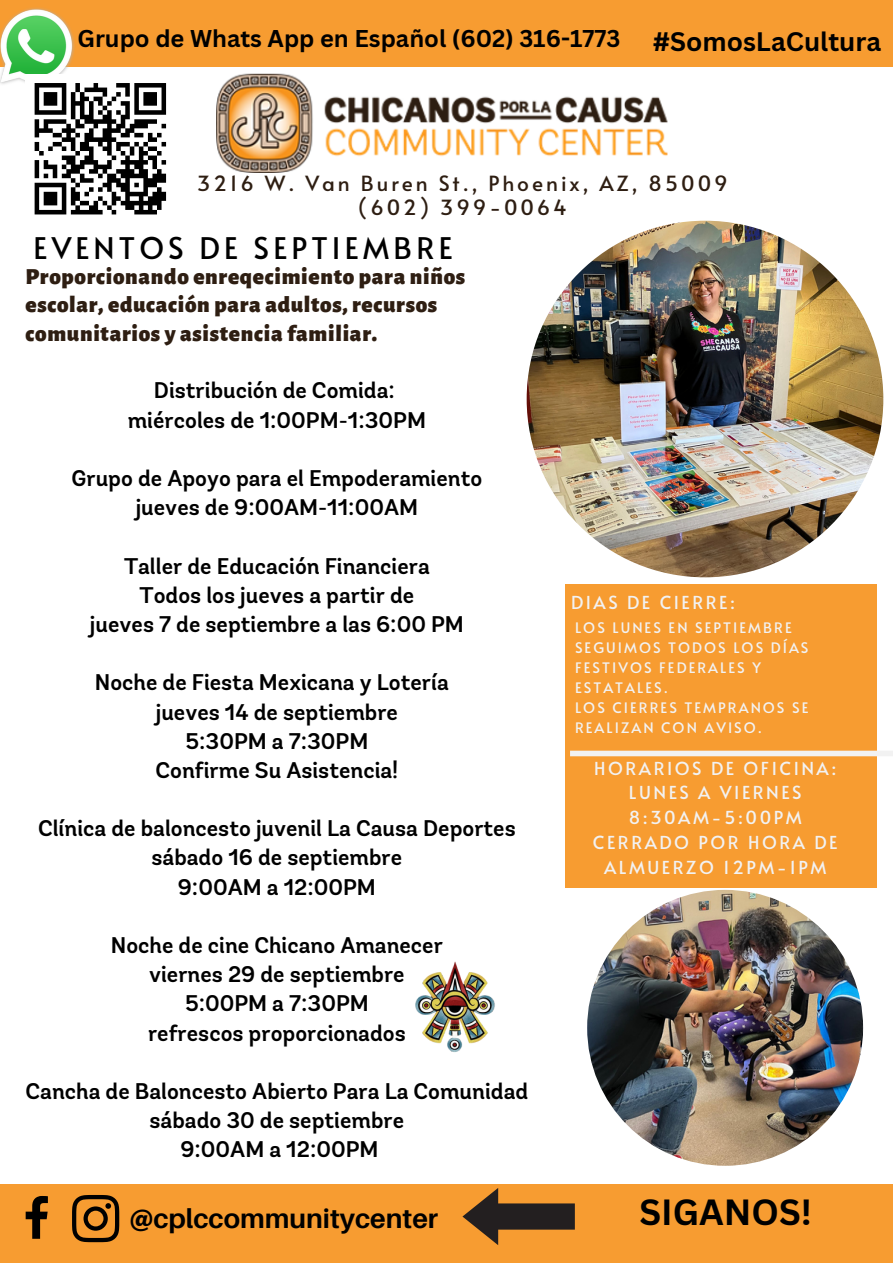
<style>
.page{position:relative;width:893px;height:1264px;background:#fff}
.page>*{position:absolute;margin:0;border:0;box-sizing:border-box;transform-origin:0 0}
.t1{font:700 35.4px "Canva Sans";color:#000}
.t2{font:29.7px "Alata";letter-spacing:.14em;color:#000}
.t3{font:700 27px "Aileron";color:#000}
.t4{font:700 26.1px "Canva Sans";color:#000}
.t5{font:700 23.7px "Canva Sans";color:#000}
.t6{font:900 23.1px/28.3px "Alegreya Sans";letter-spacing:.03em;color:#2e1e12}
.t7{font:600 22.65px "Andes";color:#000}
.t8{font:20.85px "Alata";letter-spacing:.14em;color:#2e1e12}
.t9{font:17.85px/24.8px "Alata";letter-spacing:.14em;color:#f2f2f2;text-align:center}
.t10{font:14.4px/20px "Alata";letter-spacing:.14em;color:#f2f2f2}
</style>
<div class="page">
<div style="left:0;top:0;width:892px;height:67px;background:#f79c31"></div>
<div style="left:565px;top:584px;width:311px;height:303px;background:#f79c31"></div>
<div style="left:570px;top:750px;width:322px;height:6px;background:#f2f2f2"></div>
<img style="left:216px;top:73px;width:452px;height:99px">
<div style="left:0;top:1183px;width:892px;height:79px;background:#f79c31"></div>
<svg style="left:72px;top:1195px;width:47px;height:47px"></svg>
<svg style="left:26px;top:1196px;width:22px;height:42px"></svg>
<svg style="left:462px;top:1188px;width:113px;height:57px"></svg>
<img style="left:0;top:8px;width:75px;height:76px">
<div style="left:26px;top:74px;width:149px;height:149px;background:#fff"></div>
<svg style="left:34px;top:83px;width:133px;height:132px"></svg>
<img style="left:415px;top:961px;width:80px;height:91px">
<img style="left:587px;top:889px;width:276px;height:276px;border-radius:50%">
<img style="left:526px;top:221px;width:357px;height:356px;border-radius:50%">
<p class="t5" style="left:77px;top:22px;width:544px">Grupo de Whats App en Español (602) 316-1773</p>
<p class="t4" style="left:652px;top:23px;width:230px">#SomosLaCultura</p>
<p class="t8" style="left:197px;top:168px;width:532px">3216 W. Van Buren St., Phoenix, AZ, 85009</p>
<p class="t8" style="left:358px;top:192px;width:210px">(602) 399-0064</p>
<p class="t2" style="left:34px;top:226px;width:420px">EVENTOS DE SEPTIEMBRE</p>
<p class="t6" style="left:26px;top:263px;width:441px">Proporcionando enreqecimiento para niños escolar, educación para adultos, recursos comunitarios y asistencia familiar.</p>
<p class="t7" style="left:154px;top:381px;width:242px">Distribución de Comida:</p>
<p class="t7" style="left:128px;top:410px;width:299px">miércoles de 1:00PM-1:30PM</p>
<p class="t7" style="left:71px;top:469px;width:412px">Grupo de Apoyo para el Empoderamiento</p>
<p class="t7" style="left:136px;top:498px;width:284px">jueves de 9:00AM-11:00AM</p>
<p class="t7" style="left:124px;top:556px;width:307px">Taller de Educación Financiera</p>
<p class="t7" style="left:140px;top:585px;width:276px">Todos los jueves a partir de</p>
<p class="t7" style="left:90px;top:615px;width:375px">jueves 7 de septiembre a las 6:00 PM</p>
<p class="t7" style="left:95px;top:673px;width:355px">Noche de Fiesta Mexicana y Lotería</p>
<p class="t7" style="left:156px;top:702px;width:244px">jueves 14 de septiembre</p>
<p class="t7" style="left:185px;top:731px;width:184px">5:30PM a 7:30PM</p>
<p class="t7" style="left:155px;top:761px;width:244px">Confirme Su Asistencia!</p>
<p class="t7" style="left:38px;top:819px;width:479px">Clínica de baloncesto juvenil La Causa Deportes</p>
<p class="t7" style="left:151px;top:848px;width:252px">sábado 16 de septiembre</p>
<p class="t7" style="left:178px;top:877px;width:200px">9:00AM a 12:00PM</p>
<p class="t7" style="left:111px;top:936px;width:333px">Noche de cine Chicano Amanecer</p>
<p class="t7" style="left:149px;top:965px;width:257px">viernes 29 de septiembre</p>
<p class="t7" style="left:185px;top:994px;width:185px">5:00PM a 7:30PM</p>
<p class="t7" style="left:148px;top:1023px;width:259px">refrescos proporcionados</p>
<p class="t7" style="left:26px;top:1081px;width:504px">Cancha de Baloncesto Abierto Para La Comunidad</p>
<p class="t7" style="left:150px;top:1111px;width:256px">sábado 30 de septiembre</p>
<p class="t7" style="left:180px;top:1140px;width:200px">9:00AM a 12:00PM</p>
<p class="t3" style="left:129px;top:1201px;width:310px">@cplccommunitycenter</p>
<p class="t9" style="left:571px;top:589px;width:165px">DIAS DE CIERRE:</p>
<p class="t10" style="left:575px;top:617px;width:218px">LOS LUNES EN SEPTIEMBRE</p>
<p class="t10" style="left:575px;top:637px;width:235px">SEGUIMOS TODOS LOS DÍAS<br>FESTIVOS FEDERALES Y<br>ESTATALES.</p>
<p class="t10" style="left:575px;top:697px;width:235px">LOS CIERRES TEMPRANOS SE<br>REALIZAN CON AVISO.</p>
<p class="t9" style="left:594px;top:755px;width:243px">HORARIOS DE OFICINA:</p>
<p class="t9" style="left:629px;top:779px;width:174px">LUNES A VIERNES</p>
<p class="t9" style="left:628px;top:804px;width:174px">8:30AM-5:00PM</p>
<p class="t9" style="left:593px;top:829px;width:246px">CERRADO POR HORA DE<br>ALMUERZO 12PM-1PM</p>
<p class="t1" style="left:639px;top:1187px;width:174px">SIGANOS!</p>
</div>
